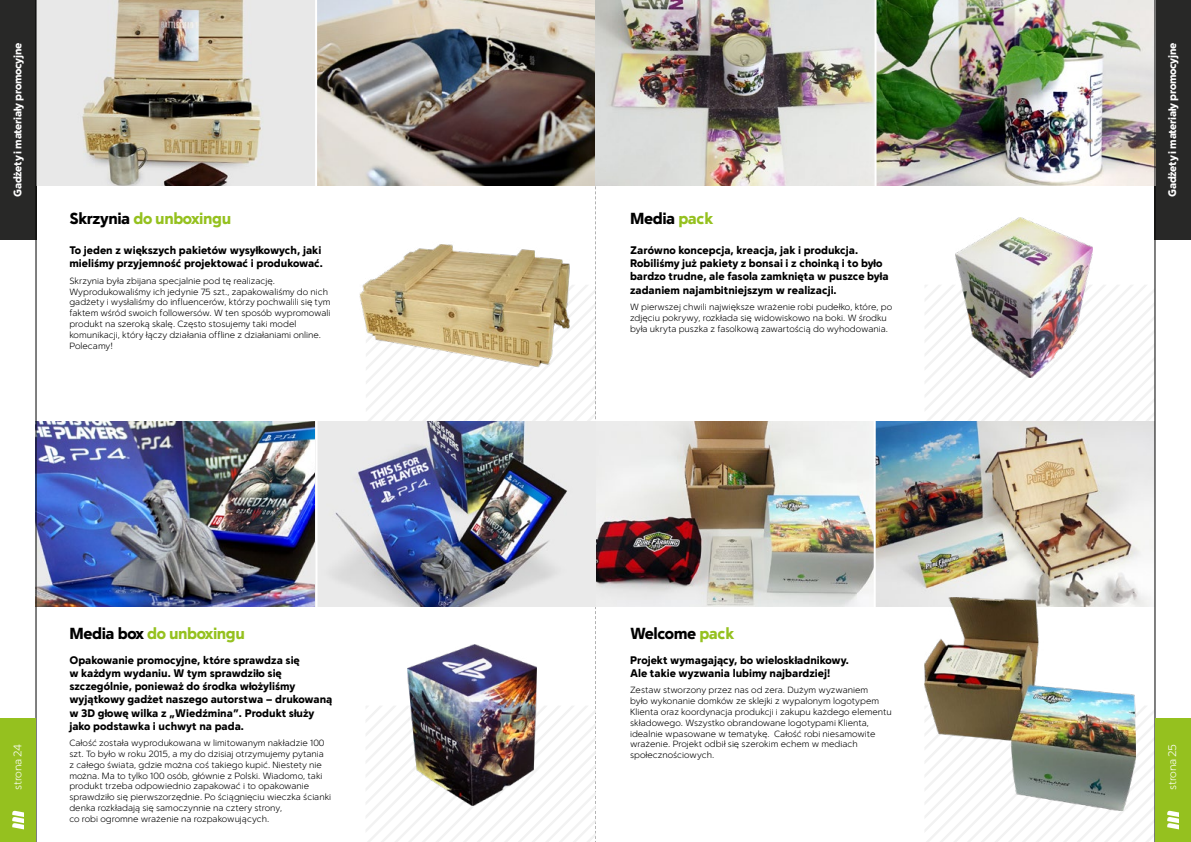
<style>
.page{position:relative;width:1191px;height:842px;background:#fff}
.page>*{position:absolute;margin:0;border:0;box-sizing:border-box;transform-origin:0 0}
.t1{font:900 16px "Simple Sans";letter-spacing:-.025em;color:#95c11f}
.t2{font:900 16px "Simple Sans";letter-spacing:-.025em;color:#000}
.t3{font:900 11px/13.2px "Simple Sans";color:#000}
.t4{font:900 11px "Simple Sans";letter-spacing:-.025em;color:#fff}
.t5{font:300 11px "Simple Sans";letter-spacing:-.025em;color:#fff}
.t6{font:300 9px/10.8px "Simple Sans";color:#000}
.s1{color:#000}
.s2{color:#95c11f}
</style>
<div class="page">
<img style="left:37px;top:421px;width:836px;height:186px">
<img style="left:875px;top:421px;width:279px;height:186px">
<svg style="left:925px;top:706px;width:229px;height:136px"></svg>
<div style="left:0;top:0;width:36px;height:240px;background:#282827"></div>
<img style="left:37px;top:0;width:1117px;height:186px">
<div style="left:1154px;top:0;width:37px;height:240px;background:#282827"></div>
<hr style="left:315px;top:0;width:2px;height:193px;background:#fff">
<img style="left:365px;top:0;width:231px;height:842px">
<img style="left:407px;top:645px;width:130px;height:161px">
<hr style="left:315px;top:417px;width:2px;height:194px;background:#fff">
<svg style="left:925px;top:285px;width:229px;height:136px"></svg>
<hr style="left:874px;top:0;width:2px;height:190px;background:#fff">
<img style="left:956px;top:218px;width:136px;height:159px">
<img style="left:359px;top:229px;width:230px;height:148px">
<img style="left:924px;top:598px;width:211px;height:212px">
<hr style="left:1154px;top:0;width:1px;height:842px;background:#000">
<hr style="left:36px;top:0;width:1px;height:842px;background:#000">
<div style="left:1155px;top:718px;width:36px;height:124px;background:#95c11f"></div>
<div style="left:0;top:718px;width:36px;height:124px;background:#95c11f"></div>
<svg style="left:1167px;top:810px;width:12px;height:19px"></svg>
<svg style="left:12px;top:810px;width:12px;height:19px"></svg>
<p class="t4" style="left:11px;top:197px;width:155px;rotate:-90deg">Gadżety i materiały promocyjne</p>
<h1 class="t1" style="left:69px;top:209px;width:163px"><span class="s1">Skrzynia</span> do unboxingu</h1>
<p class="t3" style="left:69px;top:244px;width:255px">To jeden z większych pakietów wysyłkowych, jaki mieliśmy przyjemność projektować i produkować.</p>
<p class="t6" style="left:69px;top:275px;width:263px">Skrzynia była zbijana specjalnie pod tę realizację.<br>Wyprodukowaliśmy ich jedynie 75 szt., zapakowaliśmy do nich gadżety i wysłaliśmy do influencerów, którzy pochwalili się tym faktem wśród swoich followersów. W ten sposób wypromowali produkt na szeroką skalę. Często stosujemy taki model komunikacji, który łączy działania offline z działaniami online.<br>Polecamy!</p>
<h1 class="t2" style="left:630px;top:208px;width:85px">Media <span class="s2">pack</span></h1>
<p class="t3" style="left:630px;top:243px;width:260px">Zarówno koncepcja, kreacja, jak i produkcja.<br>Robiliśmy już pakiety z bonsai i z choinką i to było bardzo trudne, ale fasola zamknięta w puszce była zadaniem najambitniejszym w realizacji.</p>
<p class="t6" style="left:630px;top:301px;width:263px">W pierwszej chwili największe wrażenie robi pudełko, które, po zdjęciu pokrywy, rozkłada się widowiskowo na boki. W środku była ukryta puszka z fasolkową zawartością do wyhodowania.</p>
<p class="t4" style="left:1165px;top:197px;width:155px;rotate:-90deg">Gadżety i materiały promocyjne</p>
<h1 class="t1" style="left:69px;top:624px;width:177px"><span class="s1">Media box</span> do unboxingu</h1>
<p class="t3" style="left:69px;top:653px;width:264px">Opakowanie promocyjne, które sprawdza się<br>w każdym wydaniu. W tym sprawdziło się szczególnie, ponieważ do środka włożyliśmy wyjątkowy gadżet naszego autorstwa – drukowaną w 3D głowę wilka z „Wiedźmina”. Produkt służy jako podstawka i uchwyt na pada.</p>
<p class="t6" style="left:69px;top:737px;width:263px">Całość została wyprodukowana w limitowanym nakładzie 100 szt. To było w roku 2015, a my do dzisiaj otrzymujemy pytania<br>z całego świata, gdzie można coś takiego kupić. Niestety nie można. Ma to tylko 100 osób, głównie z Polski. Wiadomo, taki produkt trzeba odpowiednio zapakować i to opakowanie sprawdziło się pierwszorzędnie. Po ściągnięciu wieczka ścianki denka rozkładają się samoczynnie na cztery strony,<br>co robi ogromne wrażenie na rozpakowujących.</p>
<h1 class="t2" style="left:630px;top:624px;width:106px">Welcome <span class="s2">pack</span></h1>
<p class="t3" style="left:630px;top:653px;width:220px">Projekt wymagający, bo wieloskładnikowy.<br>Ale takie wyzwania lubimy najbardziej!</p>
<p class="t6" style="left:630px;top:685px;width:263px">Zestaw stworzony przez nas od zera. Dużym wyzwaniem<br>było wykonanie domków ze sklejki z wypalonym logotypem Klienta oraz koordynacja produkcji i zakupu każdego elementu składowego. Wszystko obrandowane logotypami Klienta, idealnie wpasowane w tematykę. Całość robi niesamowite wrażenie. Projekt odbił się szerokim echem w mediach społecznościowych.</p>
<p class="t5" style="left:11px;top:790px;width:47px;rotate:-90deg">strona 24</p>
<p class="t5" style="left:1165px;top:790px;width:47px;rotate:-90deg">strona 25</p>
</div>
